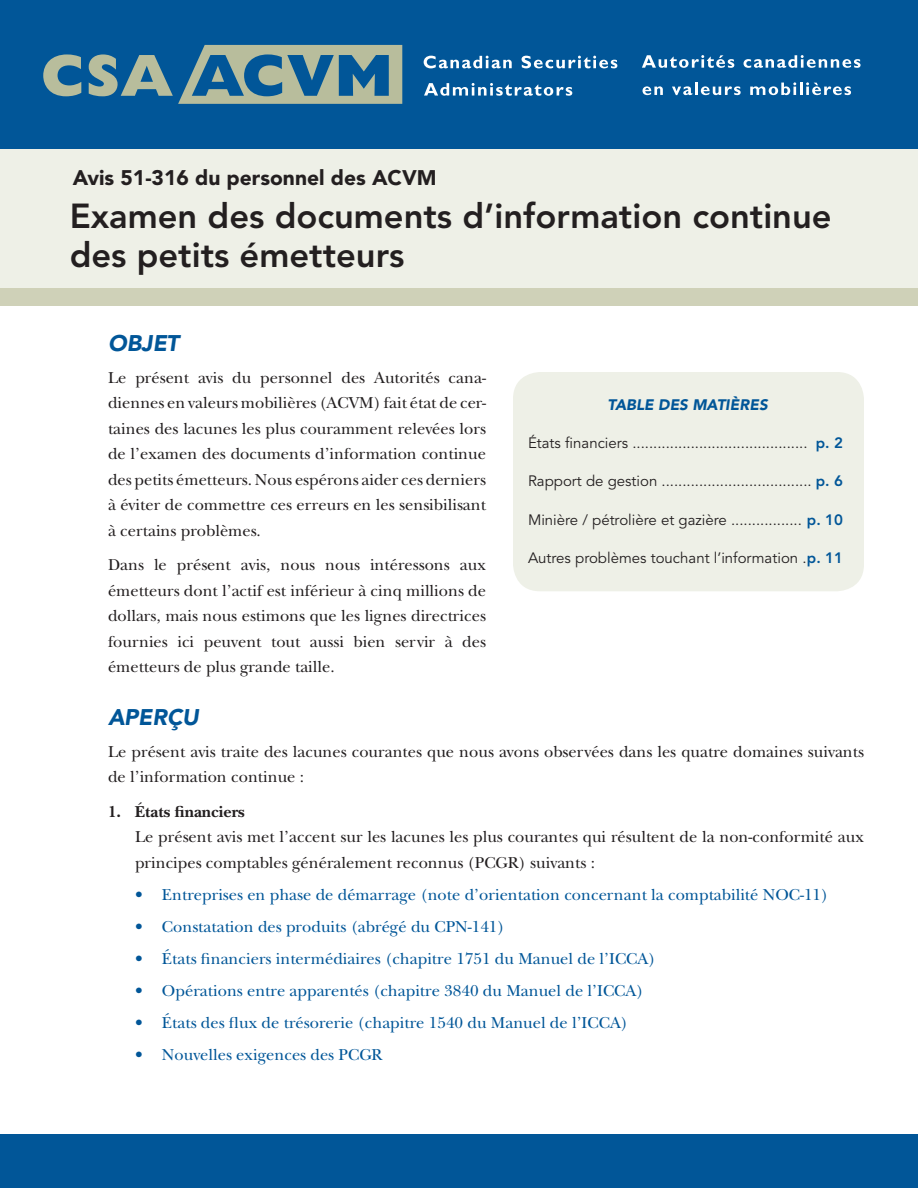
<style>
.page{position:relative;width:918px;height:1188px;background:#fff}
.page>*{position:absolute;margin:0;border:0;box-sizing:border-box;transform-origin:0 0}
.t1{font:800 34.5px/39px "Avenir";color:#231f20}
.t2{font:italic 900 22.5px "Avenir";letter-spacing:-.005em;color:#015698}
.t3{font:900 21px "Avenir";color:#231f20}
.t4{font:16.5px/25.5px "New Baskerville";color:#231f20;text-align:justify}
.t5{font:16.5px "New Baskerville";color:#015698}
.t6{font:700 16.5px "New Baskerville";color:#231f20}
.t7{font:italic 900 15.15px "Avenir";letter-spacing:.005em;color:#015698}
.t8{font:15px "Avenir";color:#231f20}
.s1{font-weight:800;color:#015698}
</style>
<div class="page">
<div style="left:0;top:1134px;width:918px;height:54px;background:#015698"></div>
<div style="left:513px;top:372px;width:351px;height:219px;background:#eef0e7;border-radius:27px"></div>
<div style="left:0;top:142px;width:918px;height:164px;background:#eef0e7"></div>
<div style="left:0;top:0;width:918px;height:149px;background:#015698"></div>
<div style="left:0;top:288px;width:918px;height:18px;background:#cfd1b8"></div>
<svg style="left:43px;top:45px;width:359px;height:59px"></svg>
<svg style="left:424px;top:56px;width:88px;height:12px"></svg>
<svg style="left:522px;top:56px;width:95px;height:12px"></svg>
<svg style="left:424px;top:83px;width:148px;height:13px"></svg>
<svg style="left:642px;top:55px;width:92px;height:13px"></svg>
<svg style="left:744px;top:55px;width:117px;height:13px"></svg>
<svg style="left:643px;top:86px;width:20px;height:9px"></svg>
<svg style="left:672px;top:83px;width:69px;height:12px"></svg>
<svg style="left:750px;top:82px;width:101px;height:13px"></svg>
<p class="t3" style="left:73px;top:165px;width:365px">Avis 51-316 du personnel des ACVM</p>
<h1 class="t1" style="left:70px;top:197px;width:764px">Examen des documents d’information continue des petits émetteurs</h1>
<h2 class="t2" style="left:108px;top:329px;width:73px">OBJET</h2>
<p class="t4" style="left:108px;top:365px;width:380px">Le présent avis du personnel des Autorités cana&shy;diennes en valeurs mobilières (ACVM) fait état de cer&shy;taines des lacunes les plus couramment relevées lors de l’examen des documents d’information continue des petits émetteurs. Nous espérons aider ces derniers à éviter de commettre ces erreurs en les sensibilisant à certains problèmes.</p>
<p class="t4" style="left:108px;top:552px;width:380px">Dans le présent avis, nous nous intéressons aux émetteurs dont l’actif est inférieur à cinq millions de dollars, mais nous estimons que les lignes directrices fournies ici peuvent tout aussi bien servir à des émetteurs de plus grande taille.</p>
<h2 class="t2" style="left:108px;top:703px;width:92px">APERÇU</h2>
<p class="t4" style="left:108px;top:739px;width:758px">Le présent avis traite des lacunes courantes que nous avons observées dans les quatre domaines suivants de l’information continue :</p>
<p class="t6" style="left:108px;top:802px;width:138px">1. États financiers</p>
<p class="t4" style="left:135px;top:824px;width:731px">Le présent avis met l’accent sur les lacunes les plus courantes qui résultent de la non-conformité aux principes comptables généralement reconnus (PCGR) suivants :</p>
<p class="t5" style="left:135px;top:884px;width:695px">• Entreprises en phase de démarrage (note d’orientation concernant la comptabilité NOC-11)</p>
<p class="t5" style="left:135px;top:916px;width:371px">• Constatation des produits (abrégé du CPN-141)</p>
<p class="t5" style="left:135px;top:948px;width:522px">• États financiers intermédiaires (chapitre 1751 du Manuel de l’ICCA)</p>
<p class="t5" style="left:135px;top:980px;width:510px">• Opérations entre apparentés (chapitre 3840 du Manuel de l’ICCA)</p>
<p class="t5" style="left:135px;top:1012px;width:495px">• États des flux de trésorerie (chapitre 1540 du Manuel de l’ICCA)</p>
<p class="t5" style="left:135px;top:1044px;width:249px">• Nouvelles exigences des PCGR</p>
<p class="t7" style="left:608px;top:395px;width:162px">TABLE DES MATIÈRES</p>
<p class="t8" style="left:528px;top:434px;width:317px">États financiers .......................................... <span class="s1">p. 2</span></p>
<p class="t8" style="left:528px;top:473px;width:317px">Rapport de gestion .................................... <span class="s1">p. 6</span></p>
<p class="t8" style="left:528px;top:511px;width:317px">Minière / pétrolière et gazière ................. <span class="s1">p. 10</span></p>
<p class="t8" style="left:528px;top:550px;width:317px">Autres problèmes touchant l’information .<span class="s1">p. 11</span></p>
</div>
